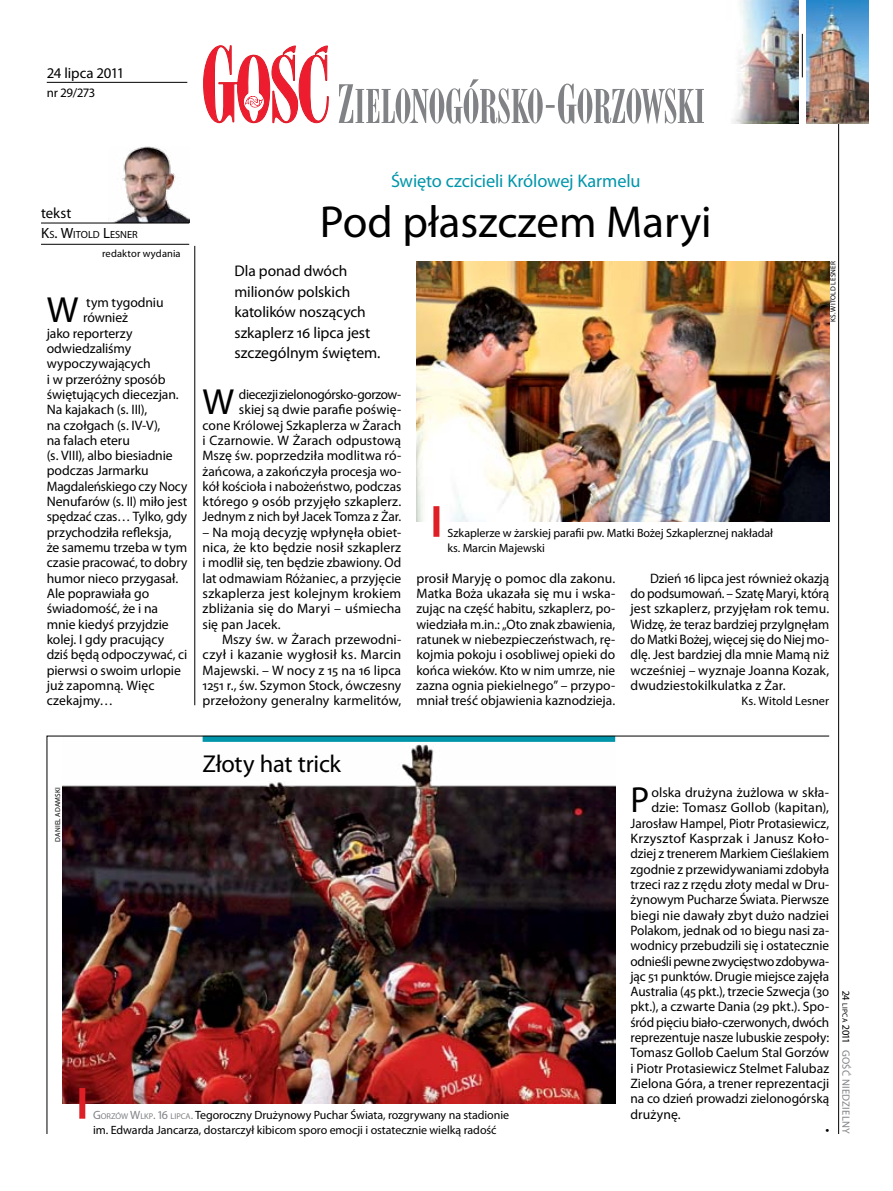
<style>
.page{position:relative;width:893px;height:1191px;background:#fff}
.page>*{position:absolute;margin:0;border:0;box-sizing:border-box;transform-origin:0 0}
.t1{font:45px "Myriad Pro";color:#000}
.t2{font:36.45px "Myriad Pro";color:#000}
.t3{font:24.45px "Myriad Pro";letter-spacing:-.01em;color:#000}
.t4{font:18.3px "Myriad Pro";letter-spacing:-.005em;color:#0096ab}
.t5{font:15.75px/20.4px "Myriad Pro";letter-spacing:-.005em;color:#000}
.t6{font:15.45px/20.4px "Myriad Pro";letter-spacing:-.01em;color:#000}
.t7{font:14.85px "Myriad Pro";color:#000}
.t8{font:13.65px/15.3px "Myriad Pro";color:#000;text-align:justify}
.t9{font:13.65px "Myriad Pro";letter-spacing:-.02em;color:#000}
.t10{font:12.9px "Myriad Pro";letter-spacing:.005em;color:#000}
.t11{font:12.3px "Myriad Pro";letter-spacing:.005em;color:#000}
.t12{font:12px/15.3px "Myriad Pro";letter-spacing:-.005em;color:#000}
.t13{font:10.5px "Myriad Pro";letter-spacing:.01em;color:#000}
.t14{font:10.5px "Myriad Pro";letter-spacing:.03em;color:#808285}
.t15{font:10.5px "Myriad Pro";letter-spacing:.015em;color:#000}
.t16{font:10.35px "Myriad Pro";color:#000}
.t17{font:7.2px "Myriad Pro";letter-spacing:.02em;color:#000}
.s1{font-size:14.85px}
.s2{font-size:15.45px}
.s3{color:#808285}
.s4{font-size:8.4px;color:#808285}
.s5{font-size:7.35px}
</style>
<div class="page">
<hr style="left:838px;top:68px;width:1px;height:1066px;background:#000">
<hr style="left:802px;top:34px;width:1px;height:43px;background:#000">
<svg style="left:47px;top:735px;width:783px;height:399px"></svg>
<hr style="left:195px;top:246px;width:1px;height:459px;background:#000">
<img style="left:732px;top:0;width:66px;height:123px">
<img style="left:806px;top:0;width:63px;height:123px">
<svg style="left:203px;top:45px;width:126px;height:78px"></svg>
<svg style="left:339px;top:79px;width:365px;height:45px"></svg>
<img style="left:108px;top:146px;width:81px;height:77px">
<hr style="left:41px;top:223px;width:148px;height:1px;background:#000">
<hr style="left:41px;top:244px;width:148px;height:1px;background:#000">
<hr style="left:47px;top:82px;width:140px;height:1px;background:#000">
<img style="left:62px;top:736px;width:553px;height:367px">
<div style="left:79px;top:1088px;width:6px;height:30px;background:#df1f26"></div>
<img style="left:416px;top:261px;width:413px;height:260px">
<div style="left:433px;top:506px;width:6px;height:31px;background:#df1f26"></div>
<p class="t7" style="left:47px;top:63px;width:79px">24 lipca 2011</p>
<p class="t10" style="left:47px;top:85px;width:49px">nr 29/273</p>
<p class="t7" style="left:41px;top:204px;width:32px">tekst</p>
<p class="t16" style="left:41px;top:228px;width:98px"><span class="s1">K</span>S<span class="s1">. W</span>ITOLD <span class="s1">L</span>ESNER</p>
<p class="t13" style="left:102px;top:247px;width:80px">redaktor wydania</p>
<h2 class="t2" style="left:47px;top:288px;width:33px">W</h2>
<p class="t8" style="left:86px;top:295px;width:79px">tym tygodniu</p>
<p class="t8" style="left:83px;top:310px;width:47px">również</p>
<p class="t8" style="left:47px;top:325px;width:87px">jako reporterzy</p>
<p class="t8" style="left:47px;top:340px;width:86px">odwiedzaliśmy</p>
<p class="t8" style="left:47px;top:356px;width:106px">wypoczywających</p>
<p class="t8" style="left:47px;top:371px;width:120px">i w przeróżny sposób</p>
<p class="t8" style="left:47px;top:386px;width:134px">świętujących diecezjan.</p>
<p class="t8" style="left:47px;top:402px;width:102px">Na kajakach (s. III),</p>
<p class="t8" style="left:47px;top:417px;width:115px">na czołgach (s. IV-V),</p>
<p class="t8" style="left:47px;top:432px;width:85px">na falach eteru</p>
<p class="t8" style="left:47px;top:448px;width:127px">(s. VIII), albo biesiadnie</p>
<p class="t8" style="left:47px;top:463px;width:104px">podczas Jarmarku</p>
<p class="t8" style="left:47px;top:478px;width:142px">Magdaleńskiego czy Nocy</p>
<p class="t8" style="left:47px;top:494px;width:142px">Nenufarów (s. II) miło jest</p>
<p class="t8" style="left:47px;top:509px;width:142px">spędzać czas… Tylko, gdy</p>
<p class="t8" style="left:47px;top:524px;width:126px">przychodziła refleksja,</p>
<p class="t8" style="left:47px;top:539px;width:142px">że samemu trzeba w tym</p>
<p class="t8" style="left:47px;top:555px;width:142px">czasie pracować, to dobry</p>
<p class="t8" style="left:47px;top:570px;width:133px">humor nieco przygasał.</p>
<p class="t8" style="left:47px;top:585px;width:104px">Ale poprawiała go</p>
<p class="t8" style="left:47px;top:601px;width:113px">świadomość, że i na</p>
<p class="t8" style="left:47px;top:616px;width:123px">mnie kiedyś przyjdzie</p>
<p class="t8" style="left:47px;top:631px;width:119px">kolej. I gdy pracujący</p>
<p class="t8" style="left:47px;top:647px;width:142px">dziś będą odpoczywać, ci</p>
<p class="t8" style="left:47px;top:662px;width:136px">pierwsi o swoim urlopie</p>
<p class="t8" style="left:47px;top:677px;width:109px">już zapomną. Więc</p>
<p class="t8" style="left:47px;top:693px;width:68px">czekajmy…</p>
<h3 class="t4" style="left:391px;top:169px;width:251px">Święto czcicieli Królowej Karmelu</h3>
<h1 class="t1" style="left:320px;top:194px;width:393px">Pod płaszczem Maryi</h1>
<p class="t6" style="left:234px;top:261px;width:133px">Dla ponad dwóch milionów polskich katolików noszących</p>
<p class="t5" style="left:234px;top:322px;width:147px"><span class="s2">szkaplerz</span> 16 lipca jest szczególnym świętem.</p>
<p class="t17" style="left:828px;top:322px;width:61px;rotate:-90deg">ks. Witold Lesner</p>
<p class="t8" style="left:203px;top:386px;width:200px;text-align:right">diecezji zielonogórsko-gorzow-<br>skiej są dwie parafie poświę-<br>cone Królowej Szkaplerza w Żarach i Czarnowie. W Żarach odpustową Mszę św. poprzedziła modlitwa ró&shy;żańcowa, a zakończyła procesja wo&shy;kół kościoła i nabożeństwo, podczas którego 9 osób przyjęło szkaplerz.<br>Jednym z nich był Jacek Tomza z Żar.</p>
<p class="t8" style="left:203px;top:524px;width:200px">– Na moją decyzję wpłynęła obiet&shy;nica, że kto będzie nosił szkaplerz i modlił się, ten będzie zbawiony. Od lat odmawiam Różaniec, a przyjęcie szkaplerza jest kolejnym krokiem zbliżania się do Maryi – uśmiecha się pan Jacek.</p>
<p class="t8" style="left:203px;top:631px;width:200px;text-indent:20px">Mszy św. w Żarach przewodni&shy;czył i kazanie wygłosił ks. Marcin Majewski. – W nocy z 15 na 16 lipca 1251 r., św. Szymon Stock, ówczesny przełożony generalny karmelitów,</p>
<h2 class="t2" style="left:203px;top:379px;width:33px">W</h2>
<p class="t12" style="left:448px;top:525px;width:327px">Szkaplerze w żarskiej parafii pw. Matki Bożej Szkaplerznej nakładał ks. Marcin Majewski</p>
<p class="t8" style="left:417px;top:570px;width:200px">prosił Maryję o pomoc dla zakonu.<br>Matka Boża ukazała się mu i wska&shy;zując na część habitu, szkaplerz, po&shy;wiedziała m.in.: „Oto znak zbawienia, ratunek w niebezpieczeństwach, rę&shy;kojmia pokoju i osobliwej opieki do końca wieków. Kto w nim umrze, nie zazna ognia piekielnego” – przypo&shy;mniał treść objawienia kaznodzieja.</p>
<p class="t8" style="left:630px;top:570px;width:200px;text-indent:20px">Dzień 16 lipca jest również okazją do podsumowań. – Szatę Maryi, którą jest szkaplerz, przyjęłam rok temu.<br>Widzę, że teraz bardziej przylgnęłam do Matki Bożej, więcej się do Niej mo&shy;dlę. Jest bardziej dla mnie Mamą niż wcześniej – wyznaje Joanna Kozak, dwudziestokilkulatka z Żar.</p>
<p class="t11" style="left:741px;top:693px;width:89px">Ks. Witold Lesner</p>
<h3 class="t3" style="left:203px;top:748px;width:140px">Złoty hat trick</h3>
<p class="t17" style="left:53px;top:841px;width:56px;rotate:-90deg">Daniel adamski</p>
<p class="t12" style="left:93px;top:1106px;width:418px"><span class="s3">G</span><span class="s4">ORZÓW</span> <span class="s3">W</span><span class="s4">LKP</span><span class="s3">. 16</span> <span class="s4">LIPCA</span><span class="s3">.</span> Tegoroczny Drużynowy Puchar Świata, rozgrywany na stadionie im. Edwarda Jancarza, dostarczył kibicom sporo emocji i ostatecznie wielką radość</p>
<h2 class="t2" style="left:630px;top:777px;width:20px">P</h2>
<p class="t8" style="left:651px;top:784px;width:179px">olska drużyna żużlowa w skła-</p>
<p class="t8" style="left:651px;top:800px;width:179px">dzie: Tomasz Gollob (kapitan),</p>
<p class="t8" style="left:630px;top:815px;width:200px">Jarosław Hampel, Piotr Protasiewicz,</p>
<p class="t8" style="left:630px;top:830px;width:200px">Krzysztof Kasprzak i Janusz Koło-</p>
<p class="t8" style="left:630px;top:846px;width:200px">dziej z trenerem Markiem Cieślakiem</p>
<p class="t8" style="left:630px;top:861px;width:200px">zgodnie z przewidywaniami zdobyła</p>
<p class="t8" style="left:630px;top:876px;width:200px">trzeci raz z rzędu złoty medal w Dru-</p>
<p class="t8" style="left:630px;top:892px;width:200px">żynowym Pucharze Świata. Pierwsze</p>
<p class="t8" style="left:630px;top:907px;width:200px">biegi nie dawały zbyt dużo nadziei</p>
<p class="t8" style="left:630px;top:922px;width:200px">Polakom, jednak od 10 biegu nasi za-</p>
<p class="t8" style="left:630px;top:937px;width:200px">wodnicy przebudzili się i ostatecznie</p>
<p class="t9" style="left:630px;top:952px;width:200px">odnieśli pewne zwycięstwo zdobywa-</p>
<p class="t8" style="left:630px;top:968px;width:200px">jąc 51 punktów. Drugie miejsce zajęła</p>
<p class="t8" style="left:630px;top:983px;width:200px">Australia (45 pkt.), trzecie Szwecja (30</p>
<p class="t8" style="left:630px;top:999px;width:200px">pkt.), a czwarte Dania (29 pkt.). Spo-</p>
<p class="t9" style="left:630px;top:1013px;width:200px">śród pięciu biało-czerwonych, dwóch</p>
<p class="t8" style="left:630px;top:1029px;width:200px">reprezentuje nasze lubuskie zespoły:</p>
<p class="t8" style="left:630px;top:1045px;width:200px">Tomasz Gollob Caelum Stal Gorzów</p>
<p class="t8" style="left:630px;top:1060px;width:200px">i Piotr Protasiewicz Stelmet Falubaz</p>
<p class="t8" style="left:630px;top:1075px;width:200px">Zielona Góra, a trener reprezentacji</p>
<p class="t8" style="left:630px;top:1091px;width:200px">na co dzień prowadzi zielonogórską</p>
<p class="t8" style="left:630px;top:1106px;width:52px">drużynę.</p>
<p class="t8" style="left:825px;top:1121px;width:5px">•</p>
<p class="t15" style="left:852px;top:990px;width:53px;rotate:90deg">24 <span class="s5">LIPCA</span> 2011</p>
<p class="t14" style="left:852px;top:1049px;width:86px;rotate:90deg">Gość Niedzielny</p>
</div>
